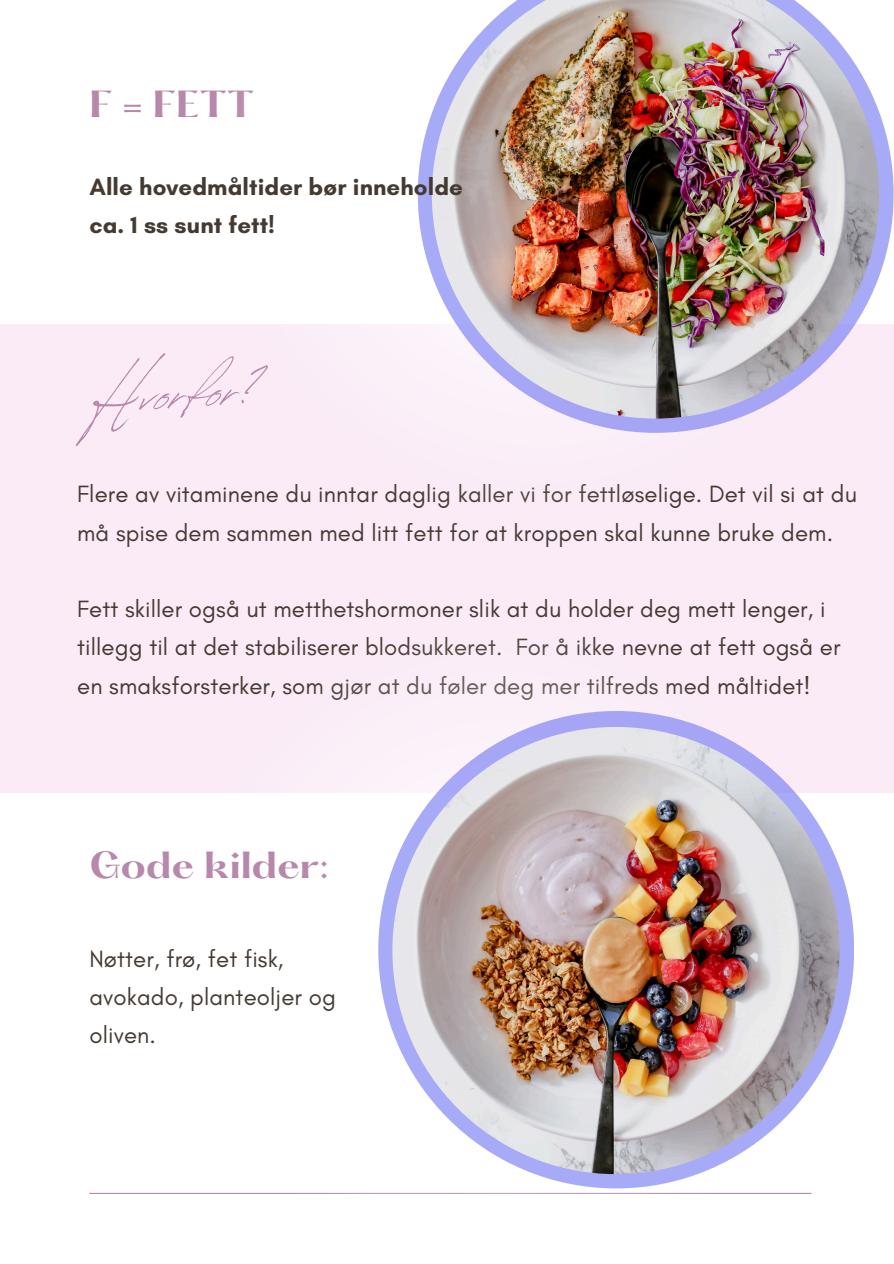
<style>
.page{position:relative;width:894px;height:1264px;background:#fff}
.page>*{position:absolute;margin:0;border:0;box-sizing:border-box;transform-origin:0 0}
.t1{font:82.5px "Revive 80 Signature";color:#b788ab}
.t2{font:700 33px "Hatton";letter-spacing:.01em;color:#b788ab}
.t3{font:24px/38.2px "Glacial Indifference";letter-spacing:.005em;color:#443a31}
.t4{font:700 24px/38.2px "Glacial Indifference";letter-spacing:.005em;color:#443a31}
</style>
<div class="page">
<div style="left:0;top:324px;width:893px;height:469px;background:#faebf7"></div>
<hr style="left:89px;top:1192px;width:722px;height:1px;background:#b788ab">
<svg style="left:171px;top:711px;width:658px;height:483px"></svg>
<div style="left:378px;top:711px;width:475px;height:477px;background:#a7aaf7;border-radius:50%"></div>
<img style="left:392px;top:727px;width:447px;height:447px;border-radius:50%">
<svg style="left:418px;top:109px;width:475px;height:324px"></svg>
<img style="left:432px;top:0;width:446px;height:418px">
<p class="t2" style="left:89px;top:89px;width:166px">F = FETT</p>
<p class="t4" style="left:89px;top:167px;width:375px">Alle hovedmåltider bør inneholde ca. 1 ss sunt fett!</p>
<p class="t1" style="left:88px;top:336px;width:163px;rotate:-4deg">Hvorfor?</p>
<h2 class="t3" style="left:77px;top:475px;width:781px">Flere av vitaminene du inntar daglig kaller vi for fettløselige. Det vil si at du må spise dem sammen med litt fett for at kroppen skal kunne bruke dem.</h2>
<h1 class="t3" style="left:77px;top:589px;width:764px">Fett skiller også ut metthetshormoner slik at du holder deg mett lenger, i tillegg til at det stabiliserer blodsukkeret. For å ikke nevne at fett også er en smaksforsterker, som gjør at du føler deg mer tilfreds med måltidet!</h1>
<p class="t2" style="left:89px;top:849px;width:241px">Gode kilder:</p>
<p class="t3" style="left:89px;top:939px;width:248px">Nøtter, frø, fet fisk, avokado, planteoljer og oliven.</p>
</div>
